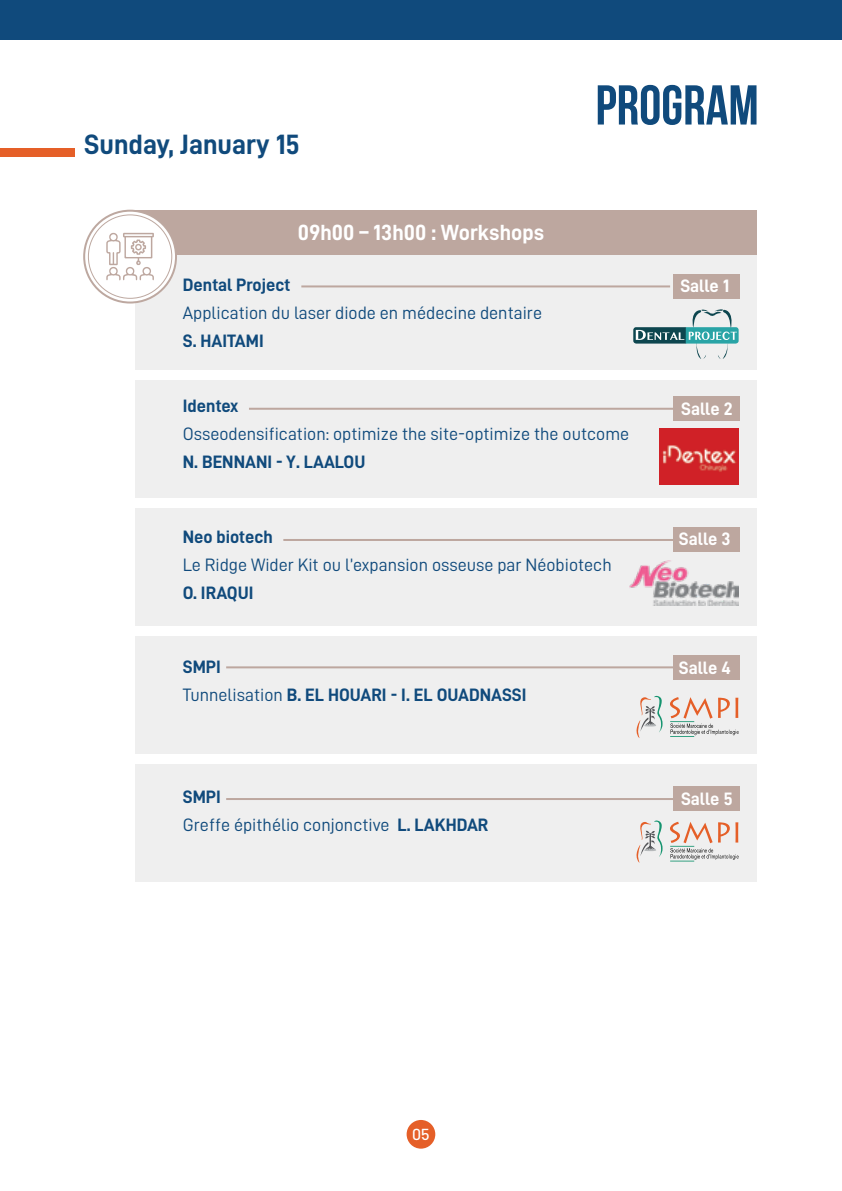
<style>
.page{position:relative;width:842px;height:1191px;background:#fff}
.page>*{position:absolute;margin:0;border:0;box-sizing:border-box;transform-origin:0 0}
.t1{font:700 56px "Bebas Neue";color:#104a7c}
.t2{font:28px "D DIN Bold";color:#104a7c}
.t3{font:22px "D DIN Bold";color:#fff}
.t4{font:18px "D DIN";color:#104a7c}
.t5{font:18px/28px "D DIN Bold";color:#104a7c}
.t6{font:18px "D DIN Bold";color:#fff}
.t7{font:500 16px "Barlow";color:#fff}
.s1{font-family:"D DIN"}
.s2{font-family:"D DIN Bold"}
</style>
<div class="page">
<div style="left:0;top:0;width:842px;height:40px;background:#104a7c"></div>
<div style="left:0;top:148px;width:75px;height:9px;background:#e55f28"></div>
<div style="left:407px;top:1120px;width:28px;height:28px;background:#e55f28;border-radius:50%"></div>
<div style="left:135px;top:380px;width:622px;height:117px;background:#efefef"></div>
<div style="left:135px;top:508px;width:622px;height:117px;background:#efefef"></div>
<div style="left:135px;top:636px;width:622px;height:117px;background:#efefef"></div>
<div style="left:135px;top:764px;width:622px;height:117px;background:#efefef"></div>
<div style="left:135px;top:252px;width:622px;height:117px;background:#efefef"></div>
<div style="left:130px;top:211px;width:627px;height:44px;background:#bda79f"></div>
<svg style="left:84px;top:211px;width:92px;height:91px"></svg>
<div style="left:83px;top:210px;width:94px;height:93px;border:2px solid #bda8a0;border-radius:50%"></div>
<svg style="left:106px;top:232px;width:48px;height:48px"></svg>
<svg style="left:633px;top:309px;width:106px;height:50px"></svg>
<hr style="left:301px;top:285px;width:369px;height:2px;background:#bda79f">
<div style="left:674px;top:274px;width:66px;height:24px;background:#bda79f"></div>
<img style="left:659px;top:428px;width:80px;height:56px">
<hr style="left:249px;top:408px;width:432px;height:2px;background:#bda79f">
<div style="left:674px;top:397px;width:66px;height:24px;background:#bda79f"></div>
<img style="left:630px;top:560px;width:109px;height:45px">
<hr style="left:283px;top:539px;width:398px;height:2px;background:#bda79f">
<div style="left:674px;top:527px;width:66px;height:24px;background:#bda79f"></div>
<svg style="left:636px;top:695px;width:26px;height:43px"></svg>
<svg style="left:670px;top:697px;width:69px;height:40px"></svg>
<hr style="left:226px;top:666px;width:455px;height:2px;background:#bda79f">
<div style="left:674px;top:655px;width:66px;height:24px;background:#bda79f"></div>
<svg style="left:636px;top:820px;width:26px;height:43px"></svg>
<svg style="left:670px;top:821px;width:69px;height:40px"></svg>
<hr style="left:226px;top:798px;width:455px;height:2px;background:#bda79f">
<div style="left:674px;top:787px;width:66px;height:24px;background:#bda79f"></div>
<h2 class="t2" style="left:84px;top:129px;width:217px">Sunday, January 15</h2>
<p class="t3" style="left:298px;top:220px;width:248px">09h00 – 13h00 : Workshops</p>
<p class="t5" style="left:183px;top:270px;width:109px">Dental Project</p>
<p class="t4" style="left:183px;top:302px;width:361px">Application du laser diode en médecine dentaire</p>
<p class="t5" style="left:183px;top:326px;width:82px">S. HAITAMI</p>
<h1 class="t1" style="left:595px;top:74px;width:165px">PROGRAM</h1>
<p class="t6" style="left:680px;top:276px;width:50px">Salle 1</p>
<p class="t5" style="left:183px;top:391px;width:57px">Identex</p>
<p class="t4" style="left:183px;top:424px;width:448px">Osseodensification: optimize the site-optimize the outcome</p>
<p class="t5" style="left:183px;top:447px;width:184px">N. BENNANI - Y. LAALOU</p>
<p class="t5" style="left:183px;top:523px;width:91px">Neo biotech</p>
<p class="t4" style="left:183px;top:555px;width:430px">Le Ridge Wider Kit ou l’expansion osseuse par Néobiotech</p>
<p class="t5" style="left:183px;top:579px;width:72px">O. IRAQUI</p>
<p class="t6" style="left:681px;top:399px;width:53px">Salle 2</p>
<p class="t6" style="left:679px;top:529px;width:53px">Salle 3</p>
<p class="t5" style="left:183px;top:652px;width:345px">SMPI<br><span class="s1">Tunnelisation</span> B. EL HOUARI - I. EL OUADNASSI</p>
<p class="t6" style="left:679px;top:657px;width:54px">Salle 4</p>
<p class="t5" style="left:183px;top:782px;width:39px">SMPI</p>
<p class="t4" style="left:183px;top:815px;width:307px">Greffe épithélio conjonctive <span class="s2">L. LAKHDAR</span></p>
<p class="t7" style="left:412px;top:1124px;width:19px">05</p>
<p class="t6" style="left:681px;top:789px;width:53px">Salle 5</p>
</div>
